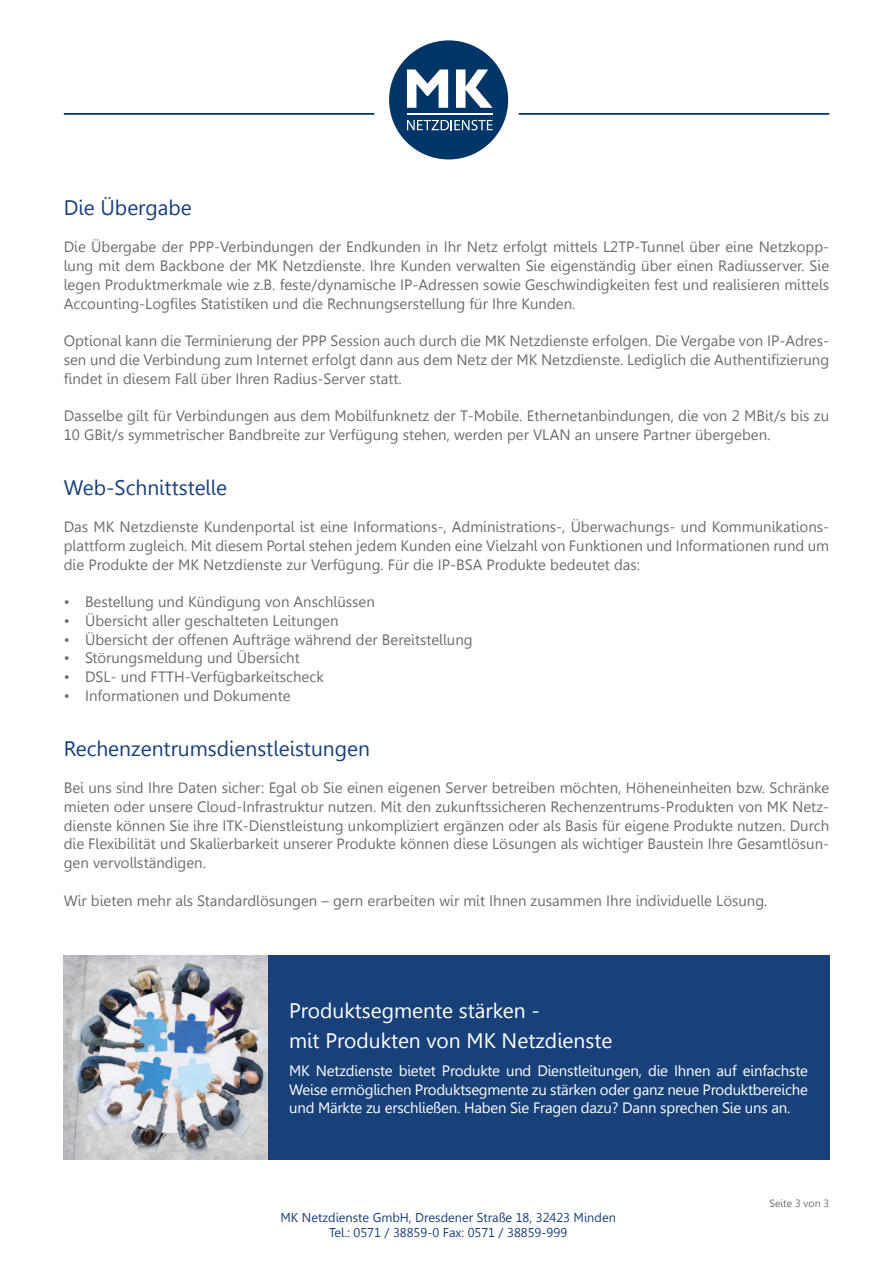
<style>
.page{position:relative;width:893px;height:1263px;background:#fff}
.page>*{position:absolute;margin:0;border:0;box-sizing:border-box;transform-origin:0 0}
.t1{font:21px "Gisha";color:#184079}
.t2{font:21px/30px "Gisha";color:#fff}
.t3{font:15px/18.8px "Gisha";color:#6c6d70;text-align:justify}
.t4{font:15px/18.8px "Gisha";letter-spacing:-.015em;color:#fff;text-align:justify}
.t5{font:12.75px/15px "Gisha";color:#184079;text-align:center}
.t6{font:10.5px "Gisha";color:#6c6d70}
</style>
<div class="page">
<div style="left:389px;top:40px;width:119px;height:119px;background:#003667;border-radius:50%"></div>
<hr style="left:407px;top:113px;width:86px;height:2px;background:#fff">
<svg style="left:407px;top:120px;width:86px;height:10px"></svg>
<svg style="left:407px;top:69px;width:41px;height:39px"></svg>
<svg style="left:456px;top:69px;width:37px;height:39px"></svg>
<hr style="left:64px;top:113px;width:310px;height:2px;background:#003667">
<hr style="left:519px;top:113px;width:310px;height:2px;background:#003667">
<img style="left:64px;top:956px;width:204px;height:204px">
<div style="left:268px;top:956px;width:561px;height:204px;background:#184079"></div>
<p class="t1" style="left:64px;top:195px;width:129px">Die Übergabe</p>
<p class="t3" style="left:64px;top:238px;width:767px">Die Übergabe der PPP-Verbindungen der Endkunden in Ihr Netz erfolgt mittels L2TP-Tunnel über eine Netzkopp&shy;lung mit dem Backbone der MK Netzdienste. Ihre Kunden verwalten Sie eigenständig über einen Radiusserver. Sie legen Produktmerkmale wie z.B. feste/dynamische IP-Adressen sowie Geschwindigkeiten fest und realisieren mittels Accounting-Logfiles Statistiken und die Rechnungserstellung für Ihre Kunden.</p>
<p class="t3" style="left:64px;top:331px;width:767px">Optional kann die Terminierung der PPP Session auch durch die MK Netzdienste erfolgen. Die Vergabe von IP-Adres&shy;sen und die Verbindung zum Internet erfolgt dann aus dem Netz der MK Netzdienste. Lediglich die Authentifizierung findet in diesem Fall über Ihren Radius-Server statt.</p>
<p class="t3" style="left:64px;top:406px;width:767px">Dasselbe gilt für Verbindungen aus dem Mobilfunknetz der T-Mobile. Ethernetanbindungen, die von 2 MBit/s bis zu<br>10 GBit/s symmetrischer Bandbreite zur Verfügung stehen, werden per VLAN an unsere Partner übergeben.</p>
<p class="t1" style="left:64px;top:475px;width:165px">Web-Schnittstelle</p>
<p class="t3" style="left:64px;top:517px;width:767px">Das MK Netzdienste Kundenportal ist eine Informations-, Administrations-, Überwachungs- und Kommunikations&shy;plattform zugleich. Mit diesem Portal stehen jedem Kunden eine Vielzahl von Funktionen und Informationen rund um die Produkte der MK Netzdienste zur Verfügung. Für die IP-BSA Produkte bedeutet das:</p>
<p class="t3" style="left:64px;top:592px;width:313px">• Bestellung und Kündigung von Anschlüssen</p>
<p class="t3" style="left:64px;top:611px;width:276px">• Übersicht aller geschalteten Leitungen</p>
<p class="t3" style="left:64px;top:630px;width:410px">• Übersicht der offenen Aufträge während der Bereitstellung</p>
<p class="t3" style="left:64px;top:649px;width:238px">• Störungsmeldung und Übersicht</p>
<p class="t3" style="left:64px;top:667px;width:261px">• DSL- und FTTH-Verfügbarkeitscheck</p>
<p class="t3" style="left:64px;top:686px;width:228px">• Informationen und Dokumente</p>
<p class="t1" style="left:64px;top:736px;width:308px">Rechenzentrumsdienstleistungen</p>
<p class="t3" style="left:64px;top:778px;width:767px">Bei uns sind Ihre Daten sicher: Egal ob Sie einen eigenen Server betreiben möchten, Höheneinheiten bzw. Schränke mieten oder unsere Cloud-Infrastruktur nutzen. Mit den zukunftssicheren Rechenzentrums-Produkten von MK Netz&shy;dienste können Sie ihre ITK-Dienstleistung unkompliziert ergänzen oder als Basis für eigene Produkte nutzen. Durch die Flexibilität und Skalierbarkeit unserer Produkte können diese Lösungen als wichtiger Baustein Ihre Gesamtlösun&shy;gen vervollständigen.</p>
<p class="t3" style="left:64px;top:891px;width:705px">Wir bieten mehr als Standardlösungen – gern erarbeiten wir mit Ihnen zusammen Ihre individuelle Lösung.</p>
<p class="t2" style="left:289px;top:996px;width:325px">Produktsegmente stärken -<br>mit Produkten von MK Netzdienste</p>
<p class="t4" style="left:289px;top:1061px;width:520px">MK Netzdienste bietet Produkte und Dienstleitungen, die Ihnen auf einfachste Weise ermöglichen Produktsegmente zu stärken oder ganz neue Produktbereiche und Märkte zu erschließen. Haben Sie Fragen dazu? Dann sprechen Sie uns an.</p>
<p class="t5" style="left:281px;top:1210px;width:337px">MK Netzdienste GmbH, Dresdener Straße 18, 32423 Minden<br>Tel.: 0571 / 38859-0 Fax: 0571 / 38859-999</p>
<p class="t6" style="left:769px;top:1197px;width:61px">Seite 3 von 3</p>
</div>
